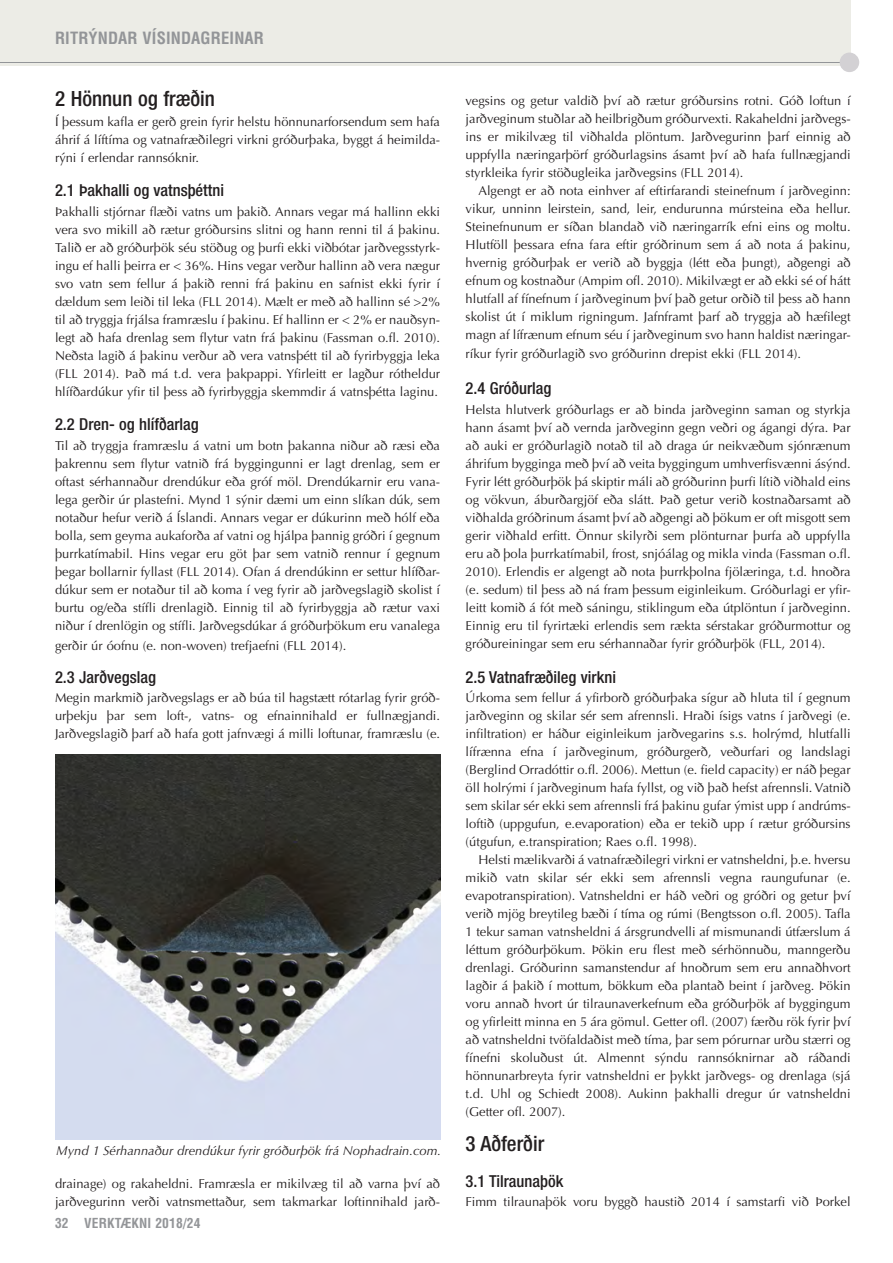
<style>
.page{position:relative;width:893px;height:1263px;background:#fff}
.page>*{position:absolute;margin:0;border:0;box-sizing:border-box;transform-origin:0 0}
.t1{font:500 condensed 21px "Helvetica Neue LT Std";color:#231f20}
.t2{font:500 condensed 16.5px "Helvetica Neue LT Std";color:#231f20}
.t3{font:700 condensed 16.5px "Helvetica LT Std";letter-spacing:.01em;color:#939598}
.t4{font:700 condensed 13.5px "Helvetica LT Std";letter-spacing:.01em;color:#939598}
.t5{font:12.9px/18px "Optima";color:#231f20;text-align:justify}
.t6{font:italic 12.9px "Optima";color:#231f20}
</style>
<div class="page">
<div style="left:0;top:0;width:850px;height:65px;background:#ecece6"></div>
<hr style="left:0;top:62px;width:850px;height:1px;background:#939598">
<div style="left:839px;top:53px;width:20px;height:19px;background:#d3d1d4;border-radius:50%"></div>
<img style="left:55px;top:754px;width:385px;height:385px">
<p class="t3" style="left:55px;top:28px;width:210px">RITRÝNDAR VÍSINDAGREINAR</p>
<h1 class="t1" style="left:55px;top:86px;width:161px">2 Hönnun og fræðin</h1>
<p class="t5" style="left:55px;top:113px;width:386px">Í þessum kafla er gerð grein fyrir helstu hönnunarforsendum sem hafa áhrif á líftíma og vatnafræðilegri virkni gróðurþaka, byggt á heimilda&shy;rýni í erlendar rannsóknir.</p>
<p class="t2" style="left:55px;top:181px;width:170px">2.1 Þakhalli og vatnsþéttni</p>
<p class="t5" style="left:55px;top:203px;width:386px">Þakhalli stjórnar flæði vatns um þakið. Annars vegar má hallinn ekki vera svo mikill að rætur gróðursins slitni og hann renni til á þakinu.<br>Talið er að gróðurþök séu stöðug og þurfi ekki viðbótar jarðvegsstyrk&shy;ingu ef halli þeirra er &lt; 36%. Hins vegar verður hallinn að vera nægur svo vatn sem fellur á þakið renni frá þakinu en safnist ekki fyrir í dældum sem leiði til leka (FLL 2014). Mælt er með að hallinn sé &gt;2% til að tryggja frjálsa framræslu í þakinu. Ef hallinn er &lt; 2% er nauðsyn&shy;legt að hafa drenlag sem flytur vatn frá þakinu (Fassman o.fl. 2010).<br>Neðsta lagið á þakinu verður að vera vatnsþétt til að fyrirbyggja leka (FLL 2014). Það má t.d. vera þakpappi. Yfirleitt er lagður rótheldur hlífðardúkur yfir til þess að fyrirbyggja skemmdir á vatnsþétta laginu.</p>
<p class="t2" style="left:55px;top:415px;width:145px">2.2 Dren- og hlífðarlag</p>
<p class="t5" style="left:55px;top:437px;width:386px">Til að tryggja framræslu á vatni um botn þakanna niður að ræsi eða þakrennu sem flytur vatnið frá byggingunni er lagt drenlag, sem er oftast sérhannaður drendúkur eða gróf möl. Drendúkarnir eru vana&shy;lega gerðir úr plastefni. Mynd 1 sýnir dæmi um einn slíkan dúk, sem notaður hefur verið á Íslandi. Annars vegar er dúkurinn með hólf eða bolla, sem geyma aukaforða af vatni og hjálpa þannig gróðri í gegnum þurrkatímabil. Hins vegar eru göt þar sem vatnið rennur í gegnum þegar bollarnir fyllast (FLL 2014). Ofan á drendúkinn er settur hlífðar&shy;dúkur sem er notaður til að koma í veg fyrir að jarðvegslagið skolist í burtu og/eða stífli drenlagið. Einnig til að fyrirbyggja að rætur vaxi niður í drenlögin og stífli. Jarðvegsdúkar á gróðurþökum eru vanalega</p>
<p class="t5" style="left:55px;top:636px;width:293px">gerðir úr óofnu (e. non-woven) trefjaefni (FLL 2014).</p>
<p class="t2" style="left:55px;top:667px;width:102px">2.3 Jarðvegslag</p>
<p class="t5" style="left:55px;top:689px;width:386px">Megin markmið jarðvegslags er að búa til hagstætt rótarlag fyrir gróð&shy;urþekju þar sem loft-, vatns- og efnainnihald er fullnægjandi.<br>Jarðvegslagið þarf að hafa gott jafnvægi á milli loftunar, framræslu (e.</p>
<p class="t6" style="left:56px;top:1143px;width:386px">Mynd 1 Sérhannaður drendúkur fyrir gróðurþök frá Nophadrain.com.</p>
<p class="t5" style="left:55px;top:1175px;width:386px">drainage) og rakaheldni. Framræsla er mikilvæg til að varna því að jarðvegurinn verði vatnsmettaður, sem takmarkar loftinnihald jarð-</p>
<p class="t4" style="left:55px;top:1214px;width:147px">32 VERKTÆKNI 2018/24</p>
<p class="t5" style="left:465px;top:92px;width:386px">vegsins og getur valdið því að rætur gróðursins rotni. Góð loftun í jarðveginum stuðlar að heilbrigðum gróðurvexti. Rakaheldni jarðvegs&shy;ins er mikilvæg til viðhalda plöntum. Jarðvegurinn þarf einnig að uppfylla næringarþörf gróðurlagsins ásamt því að hafa fullnægjandi styrkleika fyrir stöðugleika jarðvegsins (FLL 2014).</p>
<p class="t5" style="left:465px;top:182px;width:386px;text-indent:13px">Algengt er að nota einhver af eftirfarandi steinefnum í jarðveginn: vikur, unninn leirstein, sand, leir, endurunna múrsteina eða hellur.<br>Steinefnunum er síðan blandað við næringarrík efni eins og moltu.<br>Hlutföll þessara efna fara eftir gróðrinum sem á að nota á þakinu, hvernig gróðurþak er verið að byggja (létt eða þungt), aðgengi að efnum og kostnaður (Ampim ofl. 2010). Mikilvægt er að ekki sé of hátt hlutfall af fínefnum í jarðveginum því það getur orðið til þess að hann skolist út í miklum rigningum. Jafnframt þarf að tryggja að hæfilegt magn af lífrænum efnum séu í jarðveginum svo hann haldist næringar&shy;ríkur fyrir gróðurlagið svo gróðurinn drepist ekki (FLL 2014).</p>
<p class="t2" style="left:465px;top:379px;width:87px">2.4 Gróðurlag</p>
<p class="t5" style="left:465px;top:401px;width:386px">Helsta hlutverk gróðurlags er að binda jarðveginn saman og styrkja hann ásamt því að vernda jarðveginn gegn veðri og ágangi dýra. Þar að auki er gróðurlagið notað til að draga úr neikvæðum sjónrænum áhrifum bygginga með því að veita byggingum umhverfisvænni ásýnd.<br>Fyrir létt gróðurþök þá skiptir máli að gróðurinn þurfi lítið viðhald eins og vökvun, áburðargjöf eða slátt. Það getur verið kostnaðarsamt að viðhalda gróðrinum ásamt því að aðgengi að þökum er oft misgott sem gerir viðhald erfitt. Önnur skilyrði sem plönturnar þurfa að uppfylla eru að þola þurrkatímabil, frost, snjóálag og mikla vinda (Fassman o.fl.<br>2010). Erlendis er algengt að nota þurrkþolna fjölæringa, t.d. hnoðra (e. sedum) til þess að ná fram þessum eiginleikum. Gróðurlagi er yfir&shy;leitt komið á fót með sáningu, stiklingum eða útplöntun í jarðveginn.<br>Einnig eru til fyrirtæki erlendis sem rækta sérstakar gróðurmottur og gróðureiningar sem eru sérhannaðar fyrir gróðurþök (FLL, 2014).</p>
<p class="t2" style="left:465px;top:667px;width:152px">2.5 Vatnafræðileg virkni</p>
<p class="t5" style="left:465px;top:689px;width:386px">Úrkoma sem fellur á yfirborð gróðurþaka sígur að hluta til í gegnum jarðveginn og skilar sér sem afrennsli. Hraði ísigs vatns í jarðvegi (e. infiltration) er háður eiginleikum jarðvegarins s.s. holrýmd, hlutfalli lífrænna efna í jarðveginum, gróðurgerð, veðurfari og landslagi (Berglind Orradóttir o.fl. 2006). Mettun (e. field capacity) er náð þegar öll holrými í jarðveginum hafa fyllst, og við það hefst afrennsli. Vatnið sem skilar sér ekki sem afrennsli frá þakinu gufar ýmist upp í andrúms&shy;loftið (uppgufun, e.evaporation) eða er tekið upp í rætur gróðursins (útgufun, e.transpiration; Raes o.fl. 1998).</p>
<p class="t5" style="left:465px;top:851px;width:386px;text-indent:13px">Helsti mælikvarði á vatnafræðilegri virkni er vatnsheldni, þ.e. hversu mikið vatn skilar sér ekki sem afrennsli vegna raungufunar (e. evapotranspiration). Vatnsheldni er háð veðri og gróðri og getur því verið mjög breytileg bæði í tíma og rúmi (Bengtsson o.fl. 2005). Tafla 1 tekur saman vatnsheldni á ársgrundvelli af mismunandi útfærslum á léttum gróðurþökum. Þökin eru flest með sérhönnuðu, manngerðu drenlagi. Gróðurinn samanstendur af hnoðrum sem eru annaðhvort lagðir á þakið í mottum, bökkum eða plantað beint í jarðveg. Þökin voru annað hvort úr tilraunaverkefnum eða gróðurþök af byggingum og yfirleitt minna en 5 ára gömul. Getter ofl. (2007) færðu rök fyrir því að vatnsheldni tvöfaldaðist með tíma, þar sem pórurnar urðu stærri og fínefni skoluðust út. Almennt sýndu rannsóknirnar að ráðandi hönnunarbreyta fyrir vatnsheldni er þykkt jarðvegs- og drenlaga (sjá t.d. Uhl og Schiedt 2008). Aukinn þakhalli dregur úr vatnsheldni (Getter ofl. 2007).</p>
<h1 class="t1" style="left:465px;top:1130px;width:80px">3 Aðferðir</h1>
<p class="t2" style="left:465px;top:1171px;width:99px">3.1 Tilraunaþök</p>
<p class="t5" style="left:465px;top:1193px;width:386px">Fimm tilraunaþök voru byggð haustið 2014 í samstarfi við Þorkel</p>
</div>
